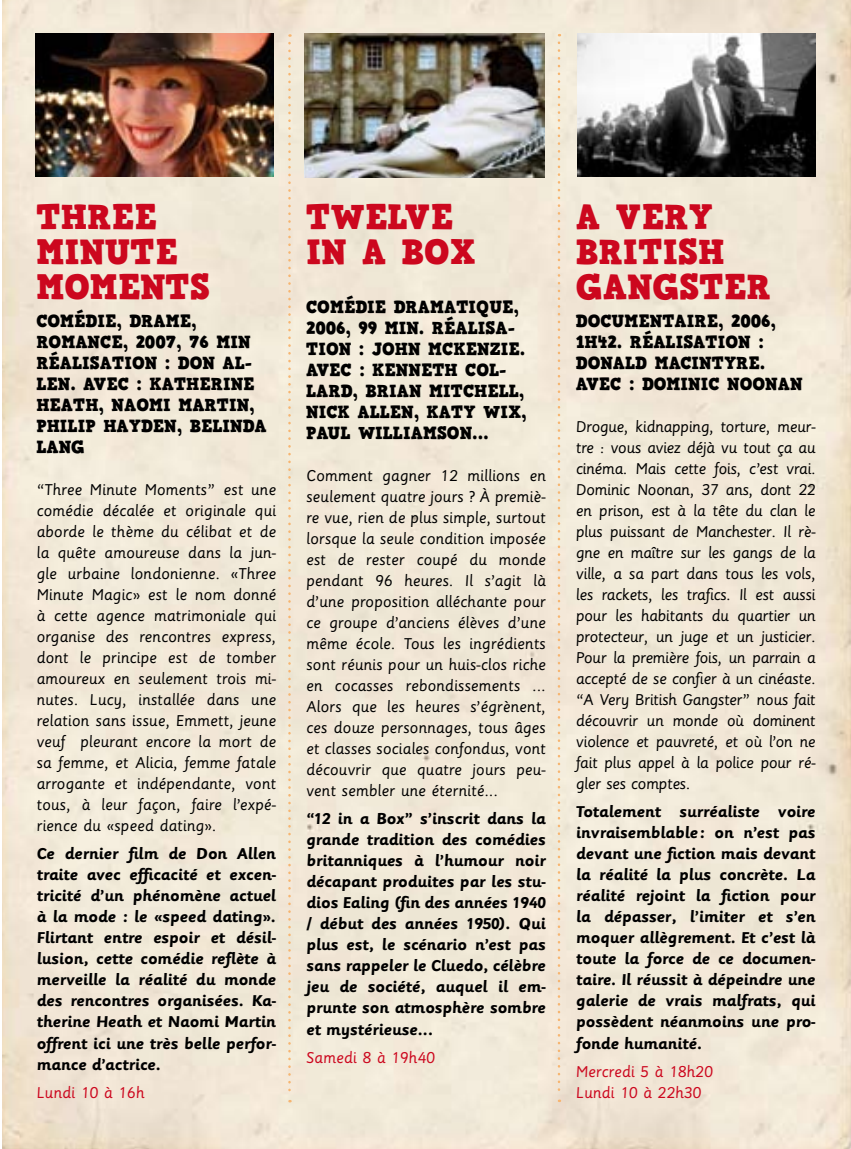
<style>
.page{position:relative;width:851px;height:1149px;background:#fff}
.page>*{position:absolute;margin:0;border:0;box-sizing:border-box;transform-origin:0 0}
.t1{font:700 35px/35px "HVD Comic Serif";color:#cc071e}
.t2{font:17.5px/21px "Sassoon Primary";color:#000;text-align:justify}
.t3{font:700 17.5px/21px "Sassoon Primary";letter-spacing:-.02em;color:#000;text-align:justify}
.t4{font:700 17.5px/21px "HVD Comic Serif";color:#000}
.t5{font:17.5px/21px "Sassoon Primary";color:#cc071e}
</style>
<div class="page">
<div style="left:2px;top:0;width:848px;height:1148px;background:#f1e8d7"></div>
<img style="left:35px;top:34px;width:239px;height:143px">
<img style="left:305px;top:34px;width:239px;height:144px">
<img style="left:577px;top:34px;width:238px;height:143px">
<svg style="left:288px;top:43px;width:3px;height:1059px;background:#f2ddc0"></svg>
<svg style="left:557px;top:43px;width:3px;height:1058px;background:#f3ddc2"></svg>
<h1 class="t1" style="left:36px;top:198px;width:175px">THREE<br>MINUTE<br>MOMENTS</h1>
<p class="t4" style="left:36px;top:309px;width:232px">COMÉDIE, DRAME,<br>ROMANCE, 2007, 76 MIN<br>RÉALISATION : DON AL-<br>LEN. AVEC : KATHERINE<br>HEATH, NAOMI MARTIN,<br>PHILIP HAYDEN, BELINDA<br>LANG</p>
<p class="t2" style="left:36px;top:479px;width:241px">“Three Minute Moments” est une comédie décalée et originale qui aborde le thème du célibat et de la quête amoureuse dans la jun&shy;gle urbaine londonienne. «Three Minute Magic» est le nom donné à cette agence matrimoniale qui organise des rencontres express, dont le principe est de tomber amoureux en seulement trois mi&shy;nutes. Lucy, installée dans une relation sans issue, Emmett, jeune veuf pleurant encore la mort de sa femme, et Alicia, femme fatale arrogante et indépendante, vont tous, à leur façon, faire l’expé&shy;rience du «speed dating».</p>
<p class="t3" style="left:36px;top:843px;width:241px">Ce dernier film de Don Allen traite avec efficacité et excen&shy;tricité d’un phénomène actuel à la mode : le «speed dating».<br>Flirtant entre espoir et désil&shy;lusion, cette comédie reflète à merveille la réalité du monde des rencontres organisées. Ka&shy;therine Heath et Naomi Martin offrent ici une très belle perfor&shy;mance d’actrice.</p>
<p class="t5" style="left:36px;top:1081px;width:109px">Lundi 10 à 16h</p>
<h1 class="t1" style="left:306px;top:198px;width:171px">TWELVE<br>IN A BOX</h1>
<p class="t4" style="left:306px;top:295px;width:222px">COMÉDIE DRAMATIQUE,<br>2006, 99 MIN. RÉALISA-<br>TION : JOHN MCKENZIE.<br>AVEC : KENNETH COL-<br>LARD, BRIAN MITCHELL,<br>NICK ALLEN, KATY WIX,<br>PAUL WILLIAMSON…</p>
<p class="t2" style="left:306px;top:465px;width:241px">Comment gagner 12 millions en seulement quatre jours ? À premiè&shy;re vue, rien de plus simple, surtout lorsque la seule condition imposée est de rester coupé du monde pendant 96 heures. Il s’agit là d’une proposition alléchante pour ce groupe d’anciens élèves d’une même école. Tous les ingrédients sont réunis pour un huis-clos riche en cocasses rebondissements ...<br>Alors que les heures s’égrènent, ces douze personnages, tous âges et classes sociales confondus, vont découvrir que quatre jours peu&shy;vent sembler une éternité...</p>
<p class="t3" style="left:306px;top:808px;width:241px">“12 in a Box” s’inscrit dans la grande tradition des comédies britanniques à l’humour noir décapant produites par les stu&shy;dios Ealing (fin des années 1940 / début des années 1950). Qui plus est, le scénario n’est pas sans rappeler le Cluedo, célèbre jeu de société, auquel il em&shy;prunte son atmosphère sombre et mystérieuse...</p>
<p class="t5" style="left:306px;top:1046px;width:130px">Samedi 8 à 19h40</p>
<h1 class="t1" style="left:575px;top:198px;width:197px">A VERY<br>BRITISH<br>GANGSTER</h1>
<p class="t4" style="left:575px;top:309px;width:228px">DOCUMENTAIRE, 2006,<br>1H42. RÉALISATION :<br>DONALD MACINTYRE.<br>AVEC : DOMINIC NOONAN</p>
<p class="t2" style="left:575px;top:416px;width:241px">Drogue, kidnapping, torture, meur&shy;tre : vous aviez déjà vu tout ça au cinéma. Mais cette fois, c’est vrai.<br>Dominic Noonan, 37 ans, dont 22 en prison, est à la tête du clan le plus puissant de Manchester. Il rè&shy;gne en maître sur les gangs de la ville, a sa part dans tous les vols, les rackets, les trafics. Il est aussi pour les habitants du quartier un protecteur, un juge et un justicier.<br>Pour la première fois, un parrain a accepté de se confier à un cinéaste. “A Very British Gangster” nous fait découvrir un monde où dominent violence et pauvreté, et où l’on ne fait plus appel à la police pour ré&shy;gler ses comptes.</p>
<p class="t3" style="left:575px;top:801px;width:241px">Totalement surréaliste voire invraisemblable: on n’est pas devant une fiction mais devant la réalité la plus concrète. La réalité rejoint la fiction pour la dépasser, l’imiter et s’en moquer allègrement. Et c’est là toute la force de ce documen&shy;taire. Il réussit à dépeindre une galerie de vrais malfrats, qui possèdent néanmoins une pro&shy;fonde humanité.</p>
<p class="t5" style="left:575px;top:1060px;width:138px">Mercredi 5 à 18h20<br>Lundi 10 à 22h30</p>
</div>
